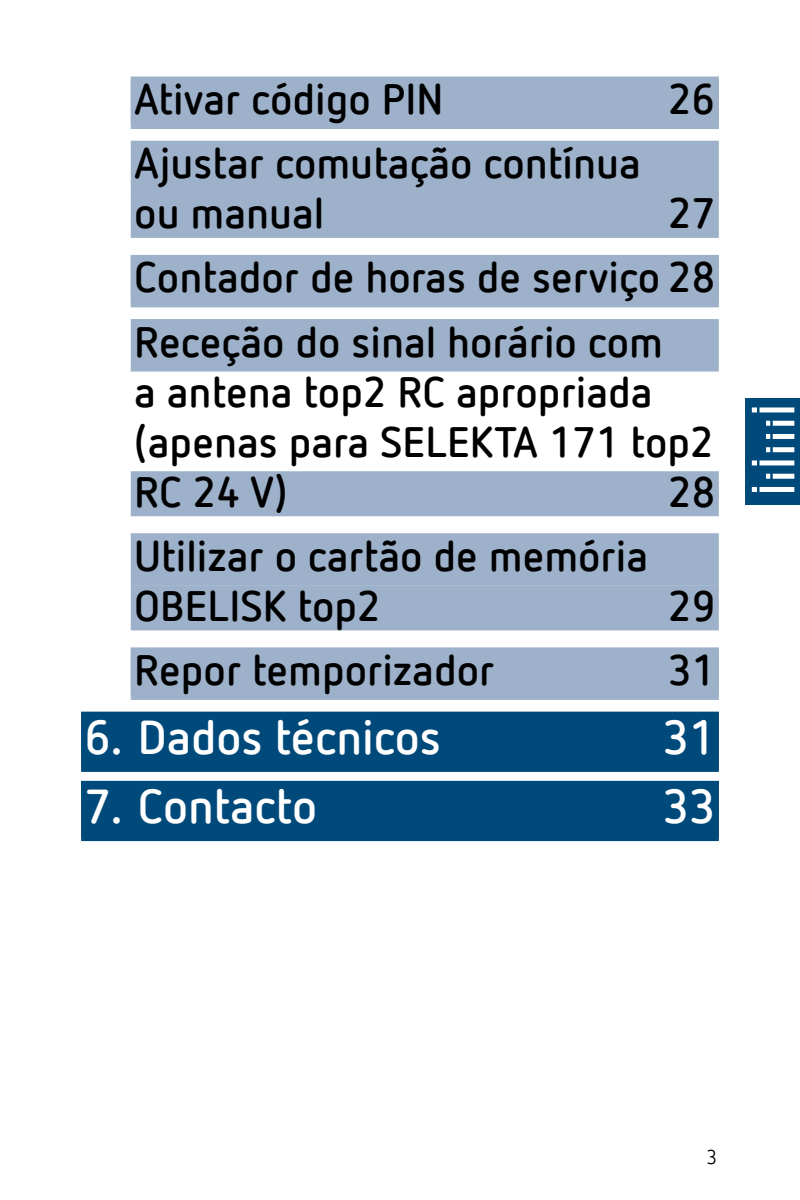
<style>
.page{position:relative;width:800px;height:1200px;background:#fff}
.page>*{position:absolute;margin:0;border:0;box-sizing:border-box;transform-origin:0 0}
.t1{font:700 47.5px "Netto Offc Pro";color:#fff}
.t2{font:700 42.5px/50px "Netto Offc Pro";color:#000}
.t3{font:20px "Netto Offc Pro";color:#000}
</style>
<div class="page">
<div style="left:745px;top:398px;width:55px;height:106px;background:#004a7b"></div>
<div style="left:752px;top:407px;width:42px;height:5px;background:#fff"></div>
<div style="left:766px;top:421px;width:28px;height:5px;background:#fff"></div>
<div style="left:766px;top:434px;width:28px;height:5px;background:#fff"></div>
<div style="left:766px;top:447px;width:28px;height:5px;background:#fff"></div>
<div style="left:766px;top:474px;width:28px;height:5px;background:#fff"></div>
<div style="left:752px;top:460px;width:42px;height:5px;background:#fff"></div>
<div style="left:752px;top:487px;width:42px;height:5px;background:#fff"></div>
<hr style="left:757px;top:406px;width:3px;height:92px;background:#004a7b">
<hr style="left:770px;top:419px;width:3px;height:36px;background:#004a7b">
<hr style="left:770px;top:470px;width:3px;height:14px;background:#004a7b">
<div style="left:131px;top:77px;width:588px;height:52px;background:#9db1cb"></div>
<div style="left:131px;top:141px;width:588px;height:52px;background:#9db1cb"></div>
<div style="left:131px;top:193px;width:588px;height:45px;background:#9db1cb"></div>
<div style="left:131px;top:255px;width:588px;height:52px;background:#9db1cb"></div>
<div style="left:131px;top:319px;width:588px;height:53px;background:#9db1cb"></div>
<div style="left:131px;top:471px;width:588px;height:45px;background:#9db1cb"></div>
<div style="left:131px;top:533px;width:588px;height:53px;background:#9db1cb"></div>
<div style="left:131px;top:585px;width:588px;height:45px;background:#9db1cb"></div>
<div style="left:131px;top:647px;width:588px;height:53px;background:#9db1cb"></div>
<div style="left:81px;top:712px;width:638px;height:60px;background:#004a7b"></div>
<div style="left:81px;top:781px;width:638px;height:60px;background:#004a7b"></div>
<p class="t2" style="left:134px;top:72px;width:311px">Ativar código PIN</p>
<p class="t2" style="left:668px;top:72px;width:49px">26</p>
<p class="t2" style="left:134px;top:136px;width:508px">Ajustar comutação contínua ou manual</p>
<p class="t2" style="left:134px;top:179px;width:583px;line-height:64.2px;text-align:justify;text-indent:534px">27<br>Contador de horas de serviço 28<br>Receção do sinal horário com</p>
<p class="t2" style="left:134px;top:365px;width:581px">a antena top2 RC apropriada (apenas para SELEKTA 171 top2<br>RC 24 V)</p>
<p class="t2" style="left:668px;top:465px;width:49px">28</p>
<p class="t2" style="left:134px;top:529px;width:515px">Utilizar o cartão de memória<br>OBELISK top2</p>
<p class="t2" style="left:668px;top:579px;width:49px">29</p>
<p class="t2" style="left:134px;top:643px;width:362px">Repor temporizador</p>
<p class="t2" style="left:668px;top:643px;width:49px">31</p>
<p class="t1" style="left:85px;top:706px;width:358px">6. Dados técnicos</p>
<p class="t1" style="left:663px;top:706px;width:54px">31</p>
<p class="t1" style="left:85px;top:775px;width:234px">7. Contacto</p>
<p class="t1" style="left:663px;top:775px;width:54px">33</p>
<p class="t3" style="left:707px;top:1144px;width:12px">3</p>
</div>
